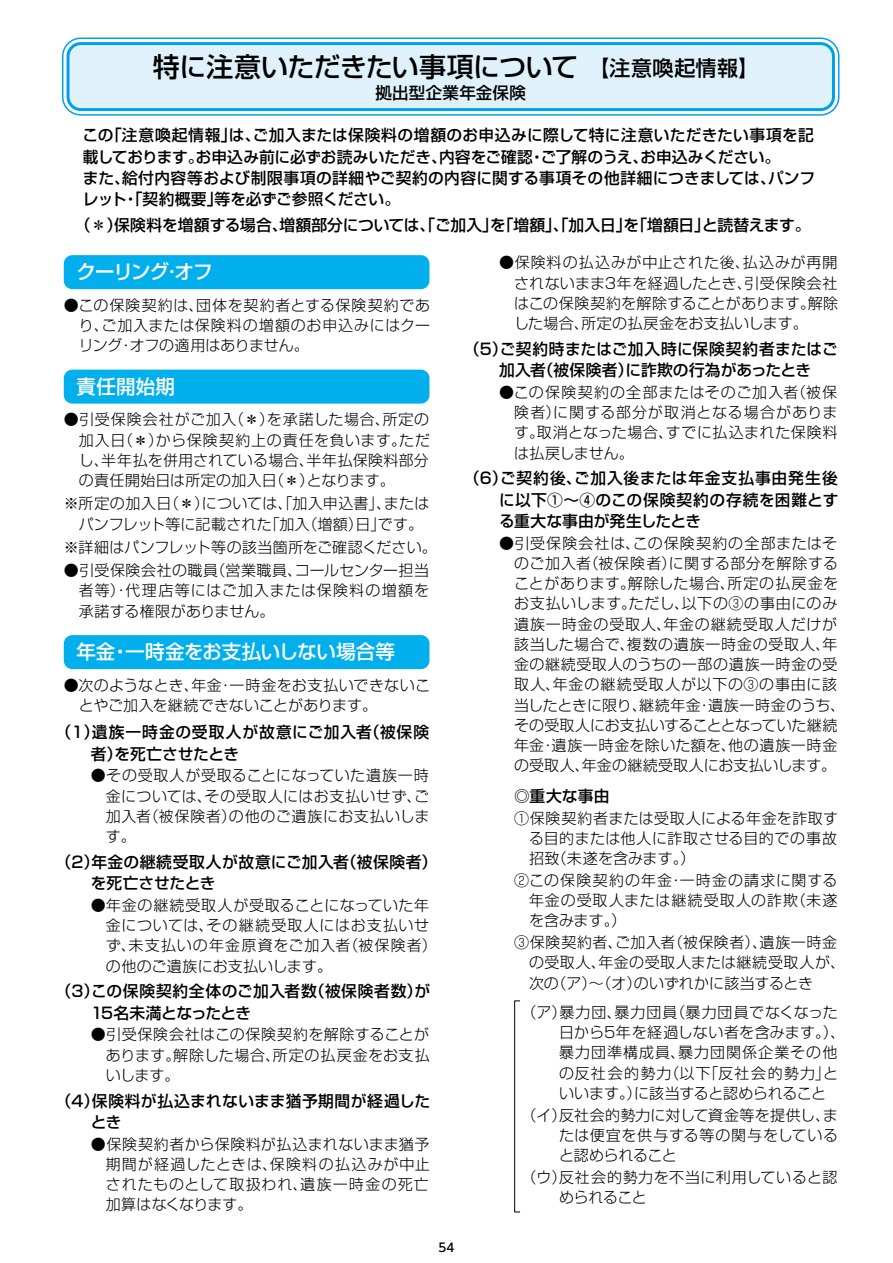
<style>
.page{position:relative;width:893px;height:1263px;background:#fff}
.page>*{position:absolute;margin:0;border:0;box-sizing:border-box;transform-origin:0 0}
.t1{font:500 27px "Shin Go Pr 5";letter-spacing:-.02em;color:#000}
.t2{font:500 19.5px "Shin Go Pr 5";letter-spacing:-.005em;color:#fff}
.t3{font:500 16.5px "Shin Go Pr 5";letter-spacing:.015em;color:#000}
.t4{font:500 15.75px/21.3px "Shin Go Pr 5";letter-spacing:.015em;color:#000}
.t5{font:500 15.75px "Shin Go Pr 5";letter-spacing:-.005em;color:#000}
.t6{font:500 15.75px/21.3px "Shin Go Pr 5";letter-spacing:.045em;color:#000}
.t7{font:300 15px/20.2px "Shin Go Pr 5";letter-spacing:.035em;color:#000;text-align:justify}
.t8{font:300 15px/20.2px "Shin Go Pr 5";letter-spacing:.055em;color:#000}
.t9{font:300 15px/20.2px "Shin Go Pr 5";letter-spacing:.015em;color:#000}
.t10{font:300 15px "Shin Go Pr 5";letter-spacing:.005em;color:#000}
.t11{font:500 12px "UD Shin Go Pro";color:#000}
.s1{font-size:21px}
</style>
<div class="page">
<div style="left:68px;top:44px;width:765px;height:66px;background:#dff2fc;border-radius:13px"></div>
<div style="left:67px;top:42px;width:768px;height:69px;border:3px solid #00a0e9;border-radius:13px"></div>
<div style="left:62px;top:38px;width:777px;height:78px;border:2px solid #00a0e9;border-radius:18px"></div>
<div style="left:64px;top:255px;width:365px;height:34px;background:#00afec;border-radius:9px"></div>
<div style="left:64px;top:370px;width:365px;height:34px;background:#00afec;border-radius:9px"></div>
<div style="left:64px;top:635px;width:365px;height:34px;background:#00afec;border-radius:9px"></div>
<div style="left:514px;top:1000px;width:6px;height:212px;border:1px solid #000"></div>
<h1 class="t1" style="left:153px;top:44px;width:608px">特に注意いただきたい事項について<span class="s1">【注意喚起情報】</span></h1>
<p class="t3" style="left:375px;top:79px;width:152px">拠出型企業年金保険</p>
<p class="t4" style="left:83px;top:123px;width:734px">この「注意喚起情報」は、ご加入または保険料の増額のお申込みに際して特に注意いただきたい事項を記載しております。お申込み前に必ずお読みいただき、内容をご確認・ご了解のうえ、お申込みください。<br>また、給付内容等および制限事項の詳細やご契約の内容に関する事項その他詳細につきましては、パンフレット・「契約概要」等を必ずご参照ください。</p>
<p class="t5" style="left:75px;top:212px;width:737px">（＊）保険料を増額する場合、増額部分については、「ご加入」を「増額」、「加入日」を「増額日」と読替えます。</p>
<p class="t7" style="left:514px;top:251px;width:326px;text-indent:-15px">●保険料の払込みが中止された後、払込みが再開されないまま3年を経過したとき、引受保険会社はこの保険契約を解除することがあります。解除した場合、所定の払戻金をお支払いします。</p>
<p class="t4" style="left:464px;top:337px;width:375px;text-align:center">（5）ご契約時またはご加入時に保険契約者またはご加入者（被保険者）に詐欺の行為があったとき</p>
<p class="t7" style="left:514px;top:381px;width:325px;text-indent:-15px">●この保険契約の全部またはそのご加入者（被保険者）に関する部分が取消となる場合があります。取消となった場合、すでに払込まれた保険料は払戻しません。</p>
<p class="t4" style="left:499px;top:466px;width:341px;text-align:justify;text-indent:-35px">（6）ご契約後、ご加入後または年金支払事由発生後に以下①～④のこの保険契約の存続を困難とする重大な事由が発生したとき</p>
<p class="t7" style="left:514px;top:531px;width:333px;text-align:left;text-indent:-15px">●引受保険会社は、この保険契約の全部またはそのご加入者（被保険者）に関する部分を解除することがあります。解除した場合、所定の払戻金をお支払いします。ただし、以下の③の事由にのみ遺族一時金の受取人、年金の継続受取人だけが該当した場合で、複数の遺族一時金の受取人、年金の継続受取人のうちの一部の遺族一時金の受取人、年金の継続受取人が以下の③の事由に該当したときに限り、継続年金・遺族一時金のうち、その受取人にお支払いすることとなっていた継続年金・遺族一時金を除いた額を、他の遺族一時金の受取人、年金の継続受取人にお支払いします。</p>
<p class="t4" style="left:514px;top:784px;width:97px">◎重大な事由</p>
<p class="t7" style="left:529px;top:806px;width:311px;text-indent:-15px">①保険契約者または受取人による年金を詐取する目的または他人に詐取させる目的での事故招致（未遂を含みます。）</p>
<p class="t7" style="left:529px;top:868px;width:310px;text-indent:-15px">②この保険契約の年金・一時金の請求に関する年金の受取人または継続受取人の詐欺（未遂を含みます。）</p>
<p class="t7" style="left:529px;top:931px;width:318px;text-align:left;text-indent:-15px">③保険契約者、ご加入者（被保険者）、遺族一時金の受取人、年金の受取人または継続受取人が、次の（ア）～（オ）のいずれかに該当するとき</p>
<p class="t8" style="left:559px;top:1000px;width:288px;text-indent:-38px">（ア）暴力団、暴力団員（暴力団員でなくなった日から5年を経過しない者を含みます。）、暴力団準構成員、暴力団関係企業その他の反社会的勢力（以下「反社会的勢力」といいます。）に該当すると認められること</p>
<p class="t7" style="left:559px;top:1103px;width:281px;text-indent:-38px">（イ）反社会的勢力に対して資金等を提供し、または便宜を供与する等の関与をしていると認められること</p>
<p class="t7" style="left:559px;top:1165px;width:280px;text-indent:-38px">（ウ）反社会的勢力を不当に利用していると認められること</p>
<h2 class="t2" style="left:77px;top:256px;width:138px">クーリング･オフ</h2>
<p class="t7" style="left:79px;top:294px;width:353px;text-indent:-15px">●この保険契約は、団体を契約者とする保険契約であり、ご加入または保険料の増額のお申込みにはクーリング・オフの適用はありません。</p>
<h2 class="t2" style="left:77px;top:370px;width:100px">責任開始期</h2>
<p class="t7" style="left:79px;top:408px;width:353px;text-indent:-15px">●引受保険会社がご加入（＊）を承諾した場合、所定の加入日（＊）から保険契約上の責任を負います。ただし、半年払を併用されている場合、半年払保険料部分の責任開始日は所定の加入日（＊）となります。</p>
<p class="t7" style="left:64px;top:492px;width:367px;text-align:center">※所定の加入日（＊）については、「加入申込書」、またはパンフレット等に記載された「加入（増額）日」です。</p>
<p class="t10" style="left:64px;top:535px;width:374px">※詳細はパンフレット等の該当箇所をご確認ください。</p>
<p class="t7" style="left:79px;top:559px;width:352px;text-indent:-15px">●引受保険会社の職員（営業職員、コールセンター担当者等）・代理店等にはご加入または保険料の増額を承諾する権限がありません。</p>
<h2 class="t2" style="left:77px;top:636px;width:320px">年金・一時金をお支払いしない場合等</h2>
<p class="t9" style="left:79px;top:673px;width:353px;text-indent:-15px">●次のようなとき、年金・一時金をお支払いできないことやご加入を継続できないことがあります。</p>
<p class="t6" style="left:91px;top:720px;width:340px;text-indent:-35px">（1）遺族一時金の受取人が故意にご加入者（被保険者）を死亡させたとき</p>
<p class="t7" style="left:106px;top:764px;width:325px;text-indent:-15px">●その受取人が受取ることになっていた遺族一時金については、その受取人にはお支払いせず、ご加入者（被保険者）の他のご遺族にお支払いします。</p>
<p class="t4" style="left:91px;top:850px;width:348px;text-indent:-35px">（2）年金の継続受取人が故意にご加入者（被保険者）を死亡させたとき</p>
<p class="t7" style="left:106px;top:894px;width:333px;text-align:left;text-indent:-15px">●年金の継続受取人が受取ることになっていた年金については、その継続受取人にはお支払いせず、未支払いの年金原資をご加入者（被保険者）の他のご遺族にお支払いします。</p>
<p class="t4" style="left:91px;top:979px;width:341px;text-indent:-35px">（3）この保険契約全体のご加入者数（被保険者数）が<br>15名未満となったとき</p>
<p class="t7" style="left:106px;top:1023px;width:325px;text-indent:-15px">●引受保険会社はこの保険契約を解除することがあります。解除した場合、所定の払戻金をお支払いします。</p>
<p class="t4" style="left:91px;top:1088px;width:341px;text-indent:-35px">（4）保険料が払込まれないまま猶予期間が経過したとき</p>
<p class="t7" style="left:106px;top:1132px;width:326px;text-indent:-15px">●保険契約者から保険料が払込まれないまま猶予期間が経過したときは、保険料の払込みが中止されたものとして取扱われ、遺族一時金の死亡加算はなくなります。</p>
<p class="t11" style="left:439px;top:1238px;width:17px">54</p>
</div>
